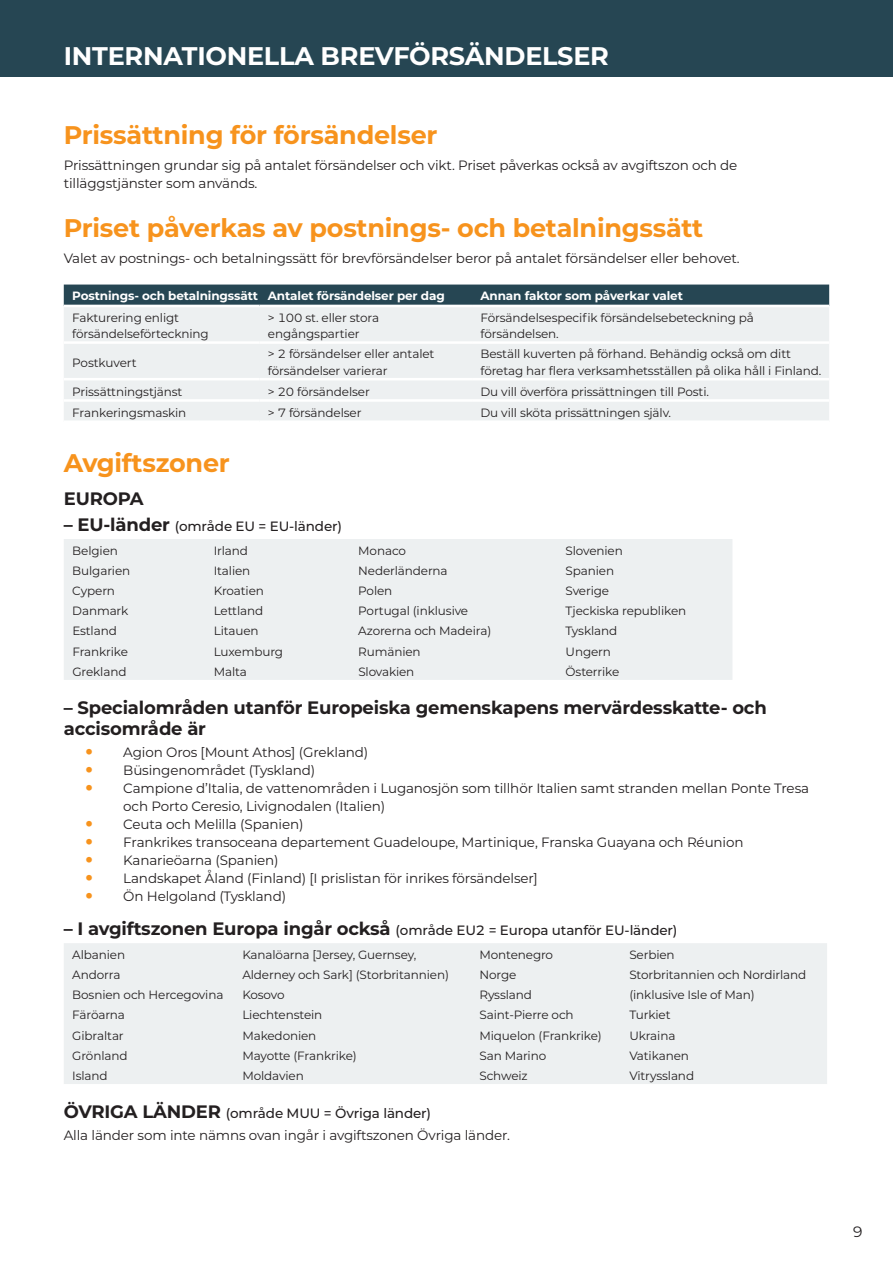
<style>
.page{position:relative;width:893px;height:1263px;background:#fff}
.page>*{position:absolute;margin:0;border:0;box-sizing:border-box;transform-origin:0 0}
.t1{font:700 25.5px "Montserrat";letter-spacing:-.01em;color:#f7931d}
.t2{font:700 25.5px "Montserrat";letter-spacing:-.01em;color:#fff}
.t3{font:700 18px/21px "Montserrat";letter-spacing:-.01em;color:#231f20}
.t4{font:15px "Montserrat";color:#231f20}
.t5{font:13.5px/18px "Montserrat";letter-spacing:-.01em;color:#231f20}
.t6{font:500 13.5px "Montserrat";letter-spacing:-.01em;color:#231f20}
.t7{font:12px/16.5px "Montserrat";letter-spacing:-.01em;color:#231f20}
.t8{font:700 12px "Montserrat";letter-spacing:-.01em;color:#fff}
.s1{font-weight:700;font-size:18px}
.s2{font-weight:700;font-size:22.5px;color:#f7931d}
.s3{font-weight:500}
</style>
<div class="page">
<div style="left:0;top:0;width:893px;height:77px;background:#264653"></div>
<hr style="left:0;top:0;width:1px;height:77px;background:#f7931d">
<div style="left:64px;top:285px;width:765px;height:20px;background:#264653"></div>
<div style="left:64px;top:307px;width:765px;height:113px;background:#edf0f1"></div>
<hr style="left:64px;top:341px;width:195px;height:3px;background:#fff">
<hr style="left:259px;top:341px;width:213px;height:3px;background:#fff">
<hr style="left:472px;top:341px;width:357px;height:3px;background:#fff">
<hr style="left:64px;top:378px;width:195px;height:2px;background:#fff">
<hr style="left:259px;top:378px;width:213px;height:2px;background:#fff">
<hr style="left:472px;top:378px;width:357px;height:2px;background:#fff">
<hr style="left:64px;top:399px;width:195px;height:3px;background:#fff">
<hr style="left:259px;top:399px;width:213px;height:3px;background:#fff">
<hr style="left:472px;top:399px;width:357px;height:3px;background:#fff">
<div style="left:64px;top:539px;width:668px;height:141px;background:#edf0f1"></div>
<div style="left:64px;top:943px;width:763px;height:141px;background:#edf0f1"></div>
<h1 class="t2" style="left:64px;top:37px;width:547px">INTERNATIONELLA BREVFÖRSÄNDELSER</h1>
<h1 class="t1" style="left:64px;top:116px;width:375px">Prissättning för försändelser</h1>
<p class="t5" style="left:64px;top:156px;width:675px">Prissättningen grundar sig på antalet försändelser och vikt. Priset påverkas också av avgiftszon och de tilläggstjänster som används.</p>
<h1 class="t1" style="left:64px;top:209px;width:641px">Priset påverkas av postnings- och betalningssätt</h1>
<p class="t5" style="left:64px;top:249px;width:677px">Valet av postnings- och betalningssätt för brevförsändelser beror på antalet försändelser eller behovet.</p>
<p class="t8" style="left:72px;top:287px;width:374px">Postnings- och betalningssätt Antalet försändelser per dag</p>
<p class="t8" style="left:480px;top:287px;width:204px">Annan faktor som påverkar valet</p>
<p class="t7" style="left:72px;top:309px;width:138px">Fakturering enligt försändelseförteckning</p>
<p class="t7" style="left:268px;top:309px;width:113px">&gt; 100 st. eller stora engångspartier</p>
<p class="t7" style="left:480px;top:309px;width:275px">Försändelsespecifik försändelsebeteckning på försändelsen.</p>
<p class="t7" style="left:72px;top:354px;width:66px">Postkuvert</p>
<p class="t7" style="left:268px;top:345px;width:168px">&gt; 2 försändelser eller antalet försändelser varierar</p>
<p class="t7" style="left:480px;top:345px;width:342px">Beställ kuverten på förhand. Behändig också om ditt företag har flera verksamhetsställen på olika håll i Finland.</p>
<p class="t7" style="left:72px;top:383px;width:112px">Prissättningstjänst</p>
<p class="t7" style="left:268px;top:383px;width:103px">&gt; 20 försändelser</p>
<p class="t7" style="left:480px;top:383px;width:230px">Du vill överföra prissättningen till Posti.</p>
<p class="t7" style="left:72px;top:404px;width:116px">Frankeringsmaskin</p>
<p class="t7" style="left:268px;top:404px;width:95px">&gt; 7 försändelser</p>
<p class="t7" style="left:480px;top:404px;width:192px">Du vill sköta prissättningen själv.</p>
<h1 class="t1" style="left:64px;top:444px;width:168px">Avgiftszoner</h1>
<h2 class="t3" style="left:64px;top:487px;width:81px">EUROPA</h2>
<p class="t6" style="left:64px;top:516px;width:280px"><span class="s1">– EU-länder</span> (område EU = EU-länder)</p>
<p class="t7" style="left:72px;top:542px;width:47px">Belgien</p>
<p class="t7" style="left:214px;top:542px;width:36px">Irland</p>
<p class="t7" style="left:358px;top:542px;width:49px">Monaco</p>
<p class="t7" style="left:566px;top:542px;width:59px">Slovenien</p>
<p class="t7" style="left:72px;top:562px;width:60px">Bulgarien</p>
<p class="t7" style="left:214px;top:562px;width:38px">Italien</p>
<p class="t7" style="left:358px;top:562px;width:91px">Nederländerna</p>
<p class="t7" style="left:566px;top:562px;width:50px">Spanien</p>
<p class="t7" style="left:72px;top:582px;width:44px">Cypern</p>
<p class="t7" style="left:214px;top:582px;width:52px">Kroatien</p>
<p class="t7" style="left:358px;top:582px;width:36px">Polen</p>
<p class="t7" style="left:566px;top:582px;width:45px">Sverige</p>
<p class="t7" style="left:72px;top:602px;width:58px">Danmark</p>
<p class="t7" style="left:214px;top:602px;width:51px">Lettland</p>
<p class="t7" style="left:358px;top:602px;width:111px">Portugal (inklusive</p>
<p class="t7" style="left:566px;top:602px;width:122px">Tjeckiska republiken</p>
<p class="t7" style="left:72px;top:622px;width:46px">Estland</p>
<p class="t7" style="left:214px;top:622px;width:46px">Litauen</p>
<p class="t7" style="left:358px;top:622px;width:135px">Azorerna och Madeira)</p>
<p class="t7" style="left:566px;top:622px;width:53px">Tyskland</p>
<p class="t7" style="left:72px;top:643px;width:57px">Frankrike</p>
<p class="t7" style="left:214px;top:643px;width:71px">Luxemburg</p>
<p class="t7" style="left:358px;top:643px;width:64px">Rumänien</p>
<p class="t7" style="left:566px;top:643px;width:47px">Ungern</p>
<p class="t7" style="left:72px;top:663px;width:56px">Grekland</p>
<p class="t7" style="left:214px;top:663px;width:35px">Malta</p>
<p class="t7" style="left:358px;top:663px;width:58px">Slovakien</p>
<p class="t7" style="left:566px;top:663px;width:55px">Österrike</p>
<h2 class="t3" style="left:64px;top:696px;width:704px">– Specialområden utanför Europeiska gemenskapens mervärdesskatte- och accisområde är</h2>
<p class="t5" style="left:85px;top:743px;width:285px"><span class="s2">•</span> Agion Oros [Mount Athos] (Grekland)</p>
<p class="t5" style="left:85px;top:761px;width:232px"><span class="s2">•</span> Büsingenområdet (Tyskland)</p>
<p class="t5" style="left:123px;top:779px;width:687px;text-indent:-38px"><span class="s2">•</span> Campione d’Italia, de vattenområden i Luganosjön som tillhör Italien samt stranden mellan Ponte Tresa och Porto Ceresio, Livignodalen (Italien)</p>
<p class="t5" style="left:85px;top:815px;width:220px"><span class="s2">•</span> Ceuta och Melilla (Spanien)</p>
<p class="t5" style="left:85px;top:833px;width:660px"><span class="s2">•</span> Frankrikes transoceana departement Guadeloupe, Martinique, Franska Guayana och Réunion</p>
<p class="t5" style="left:85px;top:851px;width:195px"><span class="s2">•</span> Kanarieöarna (Spanien)</p>
<p class="t5" style="left:85px;top:869px;width:454px"><span class="s2">•</span> Landskapet Åland (Finland) [I prislistan för inrikes försändelser]</p>
<p class="t5" style="left:85px;top:887px;width:203px"><span class="s2">•</span> Ön Helgoland (Tyskland)</p>
<p class="t6" style="left:64px;top:920px;width:615px"><span class="s1">– I avgiftszonen Europa ingår också</span> (område EU2 = Europa utanför EU-länder)</p>
<p class="t7" style="left:72px;top:946px;width:54px">Albanien</p>
<p class="t7" style="left:242px;top:946px;width:175px">Kanalöarna [Jersey, Guernsey,</p>
<p class="t7" style="left:479px;top:946px;width:75px">Montenegro</p>
<p class="t7" style="left:629px;top:946px;width:47px">Serbien</p>
<p class="t7" style="left:72px;top:966px;width:50px">Andorra</p>
<p class="t7" style="left:242px;top:966px;width:208px">Alderney och Sark] (Storbritannien)</p>
<p class="t7" style="left:479px;top:966px;width:38px">Norge</p>
<p class="t7" style="left:629px;top:966px;width:178px">Storbritannien och Nordirland</p>
<p class="t7" style="left:72px;top:986px;width:153px">Bosnien och Hercegovina</p>
<p class="t7" style="left:242px;top:986px;width:44px">Kosovo</p>
<p class="t7" style="left:479px;top:986px;width:54px">Ryssland</p>
<p class="t7" style="left:629px;top:986px;width:127px">(inklusive Isle of Man)</p>
<p class="t7" style="left:72px;top:1006px;width:54px">Färöarna</p>
<p class="t7" style="left:242px;top:1006px;width:82px">Liechtenstein</p>
<p class="t7" style="left:479px;top:1006px;width:96px">Saint-Pierre och</p>
<p class="t7" style="left:629px;top:1006px;width:43px">Turkiet</p>
<p class="t7" style="left:72px;top:1027px;width:53px">Gibraltar</p>
<p class="t7" style="left:242px;top:1027px;width:76px">Makedonien</p>
<p class="t7" style="left:479px;top:1027px;width:124px">Miquelon (Frankrike)</p>
<p class="t7" style="left:629px;top:1027px;width:48px">Ukraina</p>
<p class="t7" style="left:72px;top:1047px;width:57px">Grönland</p>
<p class="t7" style="left:242px;top:1047px;width:116px">Mayotte (Frankrike)</p>
<p class="t7" style="left:479px;top:1047px;width:68px">San Marino</p>
<p class="t7" style="left:629px;top:1047px;width:61px">Vatikanen</p>
<p class="t7" style="left:72px;top:1067px;width:37px">Island</p>
<p class="t7" style="left:242px;top:1067px;width:63px">Moldavien</p>
<p class="t7" style="left:479px;top:1067px;width:50px">Schweiz</p>
<p class="t7" style="left:629px;top:1067px;width:66px">Vitryssland</p>
<p class="t5" style="left:64px;top:1101px;width:448px;line-height:22.2px"><span class="s1">ÖVRIGA LÄNDER</span> <span class="s3">(område MUU = Övriga länder)<br></span>Alla länder som inte nämns ovan ingår i avgiftszonen Övriga länder.</p>
<p class="t4" style="left:853px;top:1221px;width:12px">9</p>
</div>
